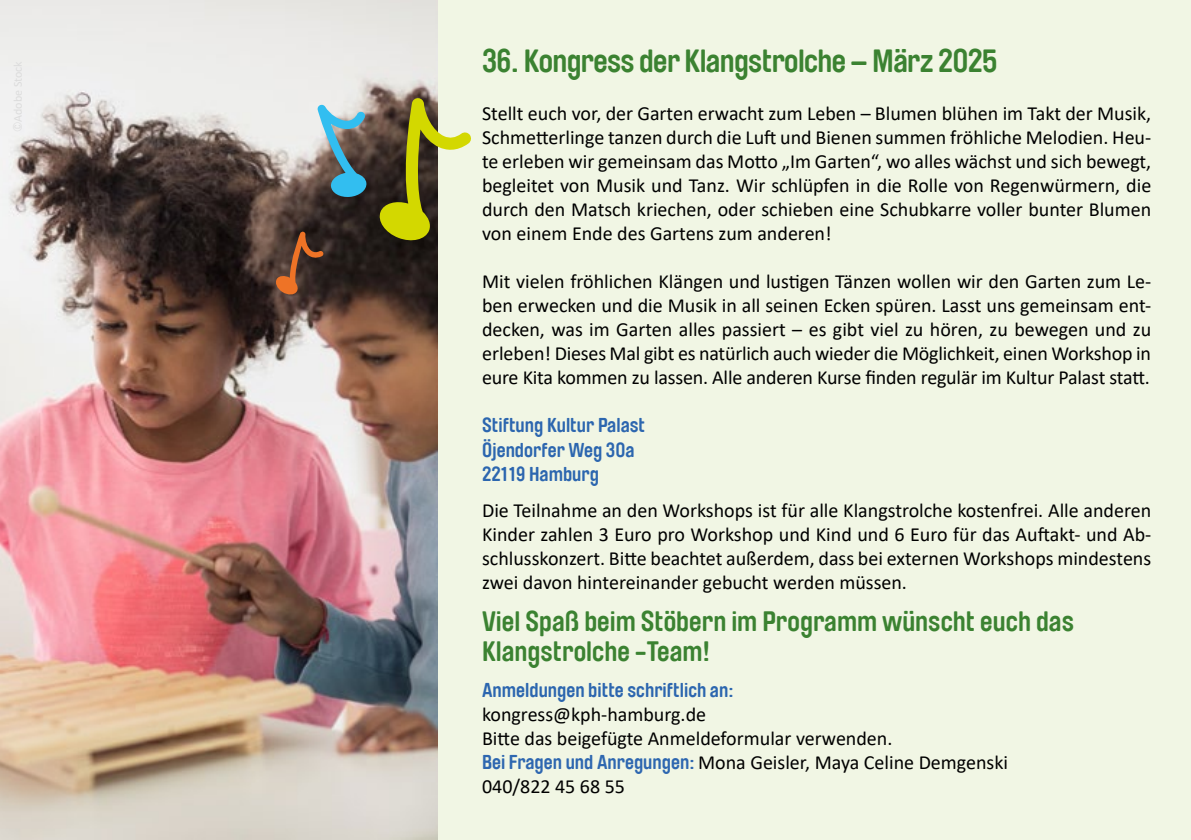
<style>
.page{position:relative;width:1191px;height:840px;background:#fff}
.page>*{position:absolute;margin:0;border:0;box-sizing:border-box;transform-origin:0 0}
.t1{font:700 32px "Brauer Neue";letter-spacing:-.02em;color:#3b8231}
.t2{font:700 28px/30px "Brauer Neue";color:#3b8231}
.t3{font:20px/24px "Calibri";color:#000;text-align:justify}
.t4{font:700 20px/24px "Brauer Neue";color:#2c66af}
.s1{font-family:"Brauer Neue";font-weight:700;color:#2e67b0}
</style>
<div class="page">
<div style="left:264px;top:0;width:927px;height:839px;background:#f1f6e4"></div>
<img style="left:0;top:0;width:438px;height:839px">
<svg style="left:377px;top:98px;width:94px;height:145px"></svg>
<svg style="left:317px;top:104px;width:50px;height:94px;background:#698f9c"></svg>
<svg style="left:274px;top:231px;width:50px;height:64px;background:#653e2a"></svg>
<h1 class="t1" style="left:482px;top:43px;width:517px">36. Kongress der Klangstrolche – März 2025</h1>
<p class="t3" style="left:482px;top:101px;width:670px">Stellt euch vor, der Garten erwacht zum Leben – Blumen blühen im Takt der Musik, Schmetterlinge tanzen durch die Luft und Bienen summen fröhliche Melodien. Heu&shy;te erleben wir gemeinsam das Motto „Im Garten“, wo alles wächst und sich bewegt, begleitet von Musik und Tanz. Wir schlüpfen in die Rolle von Regenwürmern, die durch den Matsch kriechen, oder schieben eine Schubkarre voller bunter Blumen von einem Ende des Gartens zum anderen!</p>
<p class="t3" style="left:482px;top:269px;width:670px">Mit vielen fröhlichen Klängen und lustigen Tänzen wollen wir den Garten zum Le&shy;ben erwecken und die Musik in all seinen Ecken spüren. Lasst uns gemeinsam ent&shy;decken, was im Garten alles passiert – es gibt viel zu hören, zu bewegen und zu erleben! Dieses Mal gibt es natürlich auch wieder die Möglichkeit, einen Workshop in eure Kita kommen zu lassen. Alle anderen Kurse finden regulär im Kultur Palast statt.</p>
<p class="t4" style="left:482px;top:413px;width:165px">Stiftung Kultur Palast<br>Öjendorfer Weg 30a<br>22119 Hamburg</p>
<p class="t3" style="left:482px;top:497px;width:670px">Die Teilnahme an den Workshops ist für alle Klangstrolche kostenfrei. Alle anderen Kinder zahlen 3 Euro pro Workshop und Kind und 6 Euro für das Auftakt- und Ab&shy;schlusskonzert. Bitte beachtet außerdem, dass bei externen Workshops mindestens zwei davon hintereinander gebucht werden müssen.</p>
<h2 class="t2" style="left:482px;top:605px;width:593px">Viel Spaß beim Stöbern im Programm wünscht euch das<br>Klangstrolche -Team!</h2>
<p class="t4" style="left:482px;top:677px;width:253px">Anmeldungen bitte schriftlich an:</p>
<p class="t3" style="left:482px;top:701px;width:527px;text-align:left">kongress@kph-hamburg.de<br>Bitte das beigefügte Anmeldeformular verwenden.<br><span class="s1">Bei Fragen und Anregungen:</span> Mona Geisler, Maya Celine Demgenski 040/822 45 68 55</p>
</div>
